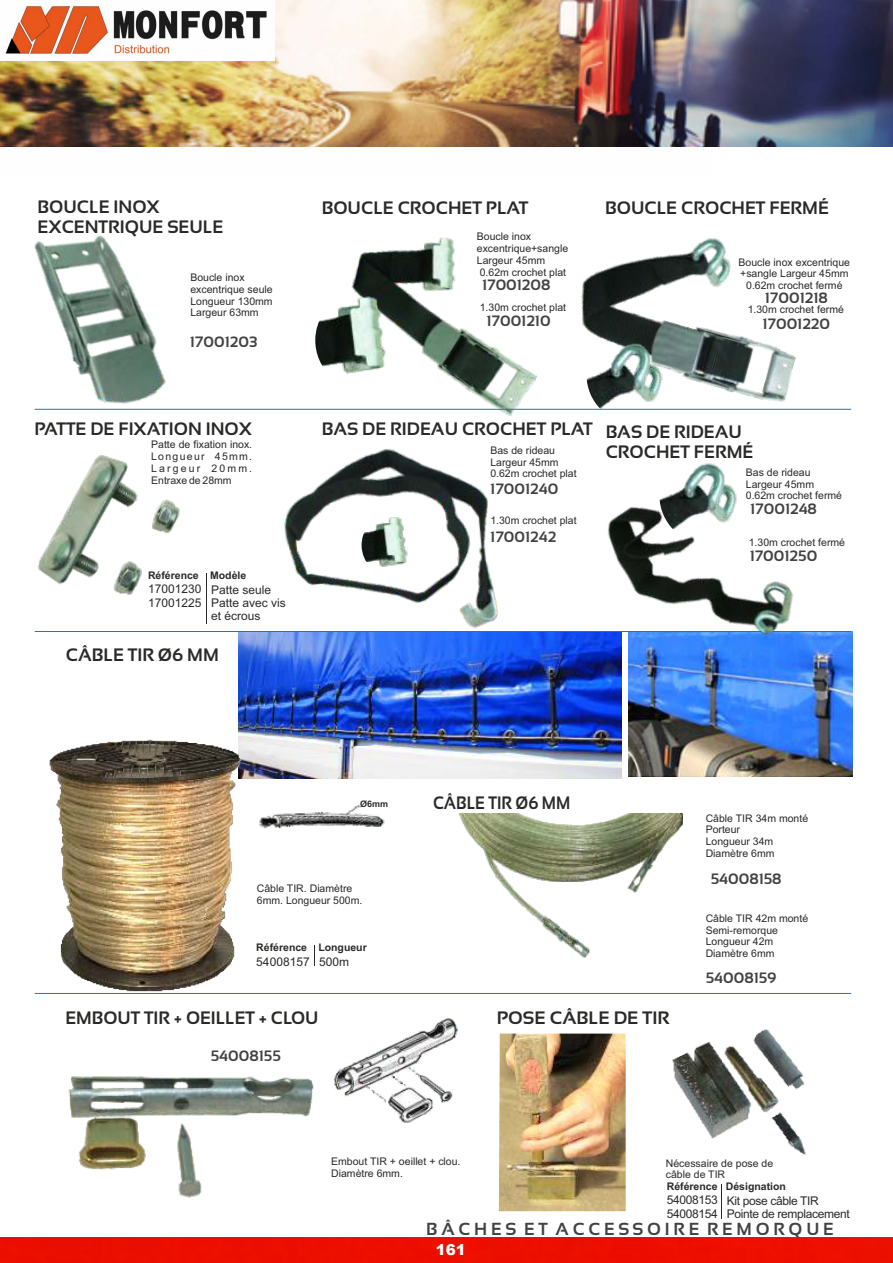
<style>
.page{position:relative;width:893px;height:1263px;background:#fff}
.page>*{position:absolute;margin:0;border:0;box-sizing:border-box;transform-origin:0 0}
.t1{font:700 18px/20.1px "Sansation";color:#2b2a29}
.t2{font:700 18px "Sansation";color:#2b2a29;scale:.9 1}
.t3{font:700 17.55px "Sansation";letter-spacing:.22em;color:#434242}
.t4{font:700 15px "Sansation";color:#434242}
.t5{font:900 15px "Arial";color:#fff}
.t6{font:12px/13.4px "Arial";color:#2b2a29}
.t7{font:12px/13.4px "Arial";letter-spacing:-.03em;color:#2b2a29}
.t8{font:10.5px/11.7px "Arial";color:#2b2a29}
.t9{font:700 10.5px "Arial";color:#2b2a29}
.t10{font:900 10.5px "Arial";color:#fff}
.t11{font:700 9px "Arial";color:#2b2a29}
</style>
<div class="page">
<img style="left:238px;top:652px;width:384px;height:126px">
<img style="left:629px;top:631px;width:223px;height:146px">
<img style="left:499px;top:1033px;width:127px;height:178px">
<img style="left:238px;top:449px;width:329px;height:203px">
<img style="left:38px;top:455px;width:142px;height:140px">
<img style="left:362px;top:515px;width:63px;height:62px">
<hr style="left:206px;top:573px;width:1px;height:50px;background:#2b2a29">
<img style="left:560px;top:238px;width:271px;height:171px">
<img style="left:34px;top:235px;width:169px;height:175px">
<img style="left:333px;top:237px;width:218px;height:179px">
<img style="left:315px;top:295px;width:99px;height:95px">
<img style="left:586px;top:340px;width:98px;height:69px">
<hr style="left:35px;top:409px;width:816px;height:1px;background:#2e72a9">
<img style="left:458px;top:813px;width:225px;height:145px">
<img style="left:49px;top:735px;width:199px;height:257px">
<hr style="left:35px;top:631px;width:816px;height:1px;background:#2e72a9">
<svg style="left:314px;top:946px;width:1px;height:20px"></svg>
<img style="left:259px;top:805px;width:126px;height:24px">
<hr style="left:35px;top:993px;width:816px;height:1px;background:#2e72a9">
<img style="left:68px;top:1076px;width:246px;height:122px">
<img style="left:334px;top:1018px;width:124px;height:105px">
<img style="left:672px;top:1029px;width:134px;height:126px">
<hr style="left:722px;top:1184px;width:1px;height:34px;background:#2b2a29">
<img style="left:567px;top:506px;width:249px;height:191px">
<img style="left:659px;top:463px;width:100px;height:82px">
<img style="left:0;top:0;width:893px;height:147px">
<div style="left:0;top:1237px;width:893px;height:26px;background:#ec0e00"></div>
<img style="left:0;top:0;width:274px;height:60px">
<h1 class="t1" style="left:38px;top:198px;width:187px">BOUCLE INOX<br>EXCENTRIQUE SEULE</h1>
<p class="t8" style="left:190px;top:273px;width:84px">Boucle inox excentrique seule<br>Longueur 130mm<br>Largeur 63mm</p>
<h3 class="t4" style="left:190px;top:336px;width:69px">17001203</h3>
<h1 class="t1" style="left:322px;top:199px;width:208px">BOUCLE CROCHET PLAT</h1>
<h1 class="t1" style="left:605px;top:199px;width:225px">BOUCLE CROCHET FERMÉ</h1>
<p class="t8" style="left:477px;top:232px;width:93px">Boucle inox excentrique+sangle<br>Largeur 45mm<br>0.62m crochet plat</p>
<p class="t8" style="left:480px;top:302px;width:88px">1.30m crochet plat</p>
<h3 class="t4" style="left:482px;top:280px;width:70px">17001208</h3>
<h3 class="t4" style="left:486px;top:315px;width:66px">17001210</h3>
<p class="t8" style="left:739px;top:257px;width:113px;text-align:center">Boucle inox excentrique +sangle Largeur 45mm<br>0.62m crochet fermé</p>
<p class="t8" style="left:748px;top:304px;width:98px">1.30m crochet fermé</p>
<h3 class="t4" style="left:762px;top:318px;width:69px">17001220</h3>
<h3 class="t4" style="left:765px;top:292px;width:64px">17001218</h3>
<h1 class="t1" style="left:34px;top:420px;width:219px">PATTE DE FIXATION INOX</h1>
<h1 class="t1" style="left:322px;top:420px;width:422px">BAS DE RIDEAU CROCHET PLAT BAS DE RIDEAU</h1>
<p class="t8" style="left:490px;top:445px;width:66px">Bas de rideau</p>
<h1 class="t1" style="left:606px;top:443px;width:149px">CROCHET FERMÉ</h1>
<p class="t8" style="left:490px;top:457px;width:88px">Largeur 45mm<br>0.62m crochet plat</p>
<p class="t8" style="left:490px;top:516px;width:88px">1.30m crochet plat</p>
<p class="t8" style="left:151px;top:440px;width:103px;text-align:justify">Patte de fixation inox.<br>Longueur 45mm.<br>Largeur 20mm.<br>Entraxe de 28mm</p>
<p class="t8" style="left:746px;top:467px;width:98px">Bas de rideau<br>Largeur 45mm<br>0.62m crochet fermé</p>
<p class="t8" style="left:749px;top:538px;width:98px">1.30m crochet fermé</p>
<h3 class="t4" style="left:490px;top:483px;width:70px">17001240</h3>
<h3 class="t4" style="left:490px;top:531px;width:68px">17001242</h3>
<h3 class="t4" style="left:750px;top:503px;width:68px">17001248</h3>
<p class="t9" style="left:148px;top:571px;width:100px">Référence Modèle</p>
<p class="t6" style="left:148px;top:584px;width:55px">17001230<br>17001225</p>
<p class="t6" style="left:211px;top:584px;width:76px">Patte seule<br>Patte avec vis et écrous</p>
<h1 class="t1" style="left:66px;top:646px;width:154px">CÂBLE TIR Ø6 MM</h1>
<h3 class="t4" style="left:750px;top:550px;width:69px">17001250</h3>
<p class="t11" style="left:360px;top:801px;width:30px">Ø6mm</p>
<p class="t8" style="left:257px;top:883px;width:107px">Câble TIR. Diamètre<br>6mm. Longueur 500m.</p>
<p class="t9" style="left:256px;top:944px;width:112px">Référence Longueur</p>
<p class="t6" style="left:256px;top:956px;width:94px">54008157 500m</p>
<h1 class="t1" style="left:65px;top:1009px;width:254px">EMBOUT TIR + OEILLET + CLOU</h1>
<h3 class="t4" style="left:211px;top:1049px;width:72px">54008155</h3>
<h1 class="t2" style="left:433px;top:796px;width:154px">CÂBLE TIR Ø6 MM</h1>
<h1 class="t1" style="left:497px;top:1009px;width:174px">POSE CÂBLE DE TIR</h1>
<p class="t8" style="left:706px;top:813px;width:104px">Câble TIR 34m monté<br>Porteur<br>Longueur 34m<br>Diamètre 6mm</p>
<h3 class="t4" style="left:711px;top:872px;width:72px">54008158</h3>
<p class="t8" style="left:706px;top:913px;width:104px">Câble TIR 42m monté<br>Semi-remorque<br>Longueur 42m<br>Diamètre 6mm</p>
<h3 class="t4" style="left:706px;top:972px;width:72px">54008159</h3>
<p class="t8" style="left:331px;top:1156px;width:131px">Embout TIR + oeillet + clou.<br>Diamètre 6mm.</p>
<p class="t8" style="left:666px;top:1158px;width:109px">Nécessaire de pose de câble de TIR</p>
<p class="t9" style="left:667px;top:1182px;width:121px">Référence Désignation</p>
<p class="t7" style="left:667px;top:1194px;width:53px">54008153<br>54008154</p>
<p class="t7" style="left:727px;top:1195px;width:125px">Kit pose câble TIR<br>Pointe de remplacement</p>
<h2 class="t3" style="left:426px;top:1222px;width:409px">BÂCHES ET ACCESSOIRE REMORQUE</h2>
<p class="t10" style="left:436px;top:1237px;width:23px">337</p>
<h3 class="t5" style="left:436px;top:1239px;width:32px">161</h3>
</div>
